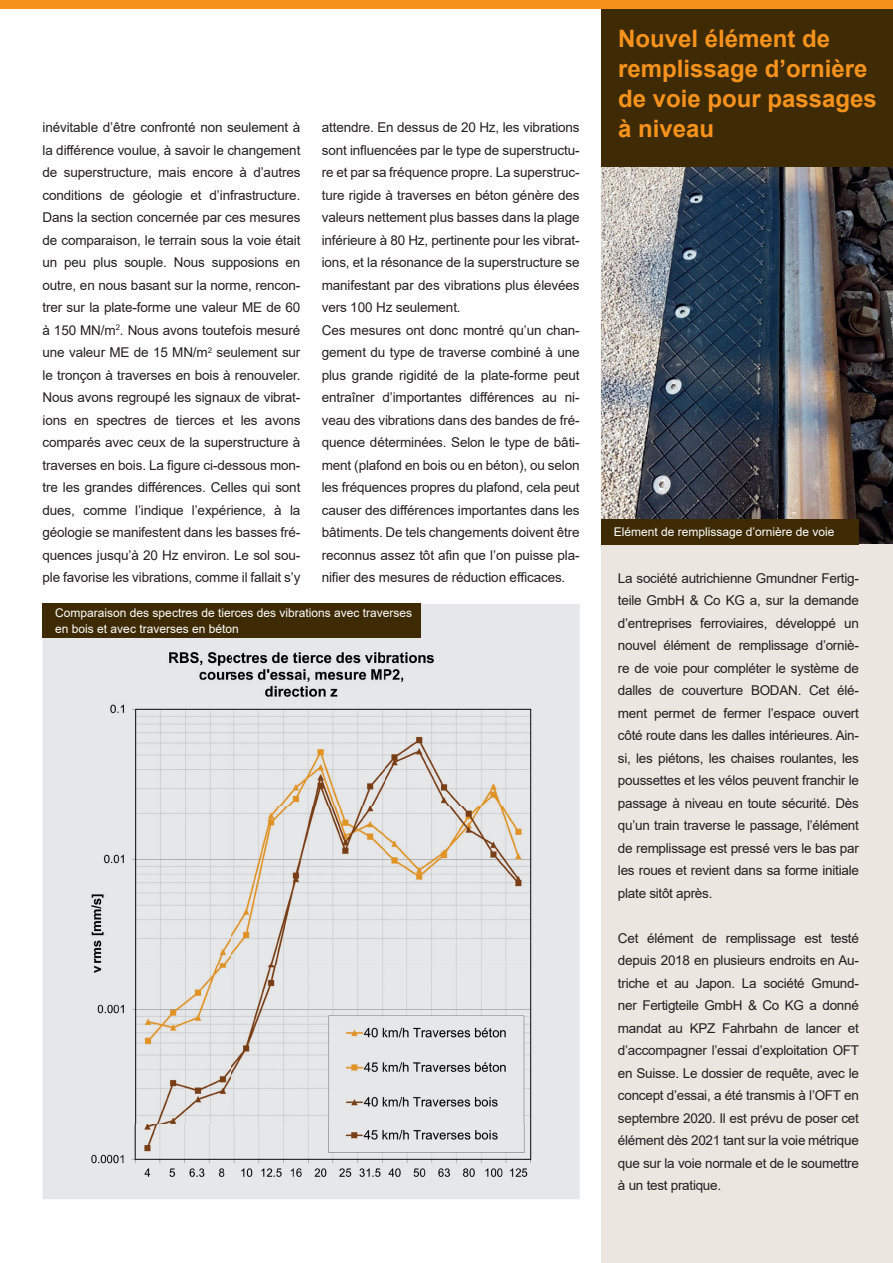
<style>
.page{position:relative;width:893px;height:1263px;background:#fff}
.page>*{position:absolute;margin:0;border:0;box-sizing:border-box;transform-origin:0 0}
.t1{font:700 24px/30px "Arial";color:#f7931d}
.t2{font:13.5px/22.5px "Arial";letter-spacing:-.01em;color:#231f20;text-align:justify}
.t3{font:12px/16.5px "Arial";color:#fff}
</style>
<div class="page">
<img style="left:601px;top:167px;width:292px;height:378px">
<div style="left:601px;top:545px;width:292px;height:718px;background:#ebe6e0"></div>
<div style="left:601px;top:9px;width:292px;height:158px;background:#3e2b03"></div>
<div style="left:43px;top:604px;width:537px;height:595px;background:#e6e7e9"></div>
<img style="left:78px;top:648px;width:461px;height:529px">
<div style="left:43px;top:604px;width:378px;height:34px;background:#3e2b03"></div>
<div style="left:601px;top:519px;width:258px;height:26px;background:#3e2b03"></div>
<div style="left:0;top:0;width:893px;height:9px;background:#f7931d"></div>
<p class="t2" style="left:43px;top:116px;width:259px">inévitable d’être confronté non seulement à la différence voulue, à savoir le changement de superstructure, mais encore à d’autres conditions de géologie et d’infrastructure.<br>Dans la section concernée par ces mesures de comparaison, le terrain sous la voie était un peu plus souple. Nous supposions en outre, en nous basant sur la norme, rencon&shy;trer sur la plate-forme une valeur ME de 60 à 150 MN/m<sup>2</sup>. Nous avons toutefois mesuré une valeur ME de 15 MN/m<sup>2</sup> seulement sur le tronçon à traverses en bois à renouveler.<br>Nous avons regroupé les signaux de vibrat&shy;ions en spectres de tierces et les avons comparés avec ceux de la superstructure à traverses en bois. La figure ci-dessous mon&shy;tre les grandes différences. Celles qui sont dues, comme l’indique l’expérience, à la géologie se manifestent dans les basses fré&shy;quences jusqu’à 20 Hz environ. Le sol sou&shy;ple favorise les vibrations, comme il fallait s’y</p>
<p class="t2" style="left:322px;top:116px;width:259px;text-align:left">attendre. En dessus de 20 Hz, les vibrations sont influencées par le type de superstructu&shy;re et par sa fréquence propre. La superstruc&shy;ture rigide à traverses en béton génère des valeurs nettement plus basses dans la plage inférieure à 80 Hz, pertinente pour les vibrat&shy;ions, et la résonance de la superstructure se manifestant par des vibrations plus élevées vers 100 Hz seulement.<br>Ces mesures ont donc montré qu’un chan&shy;gement du type de traverse combiné à une plus grande rigidité de la plate-forme peut entraîner d’importantes différences au ni&shy;veau des vibrations dans des bandes de fré&shy;quence déterminées. Selon le type de bâti&shy;ment (plafond en bois ou en béton), ou selon les fréquences propres du plafond, cela peut causer des différences importantes dans les bâtiments. De tels changements doivent être reconnus assez tôt afin que l’on puisse pla&shy;nifier des mesures de réduction efficaces.</p>
<p class="t3" style="left:55px;top:604px;width:358px">Comparaison des spectres de tierces des vibrations avec traverses en bois et avec traverses en béton</p>
<h1 class="t1" style="left:618px;top:23px;width:260px">Nouvel élément de remplissage d’ornière de voie pour passages à niveau</h1>
<p class="t3" style="left:614px;top:524px;width:222px">Elément de remplissage d’ornière de voie</p>
<p class="t2" style="left:618px;top:566px;width:242px">La société autrichienne Gmundner Fertig&shy;teile GmbH &amp; Co KG a, sur la demande d’entreprises ferroviaires, développé un nouvel élément de remplissage d’orniè&shy;re de voie pour compléter le système de dalles de couverture BODAN. Cet élé&shy;ment permet de fermer l’espace ouvert côté route dans les dalles intérieures. Ain&shy;si, les piétons, les chaises roulantes, les poussettes et les vélos peuvent franchir le passage à niveau en toute sécurité. Dès qu’un train traverse le passage, l’élément de remplissage est pressé vers le bas par les roues et revient dans sa forme initiale plate sitôt après.</p>
<p class="t2" style="left:618px;top:927px;width:243px">Cet élément de remplissage est testé depuis 2018 en plusieurs endroits en Au&shy;triche et au Japon. La société Gmund&shy;ner Fertigteile GmbH &amp; Co KG a donné mandat au KPZ Fahrbahn de lancer et d’accompagner l’essai d’exploitation OFT en Suisse. Le dossier de requête, avec le concept d’essai, a été transmis à l’OFT en septembre 2020. Il est prévu de poser cet élément dès 2021 tant sur la voie métrique que sur la voie normale et de le soumettre à un test pratique.</p>
</div>
